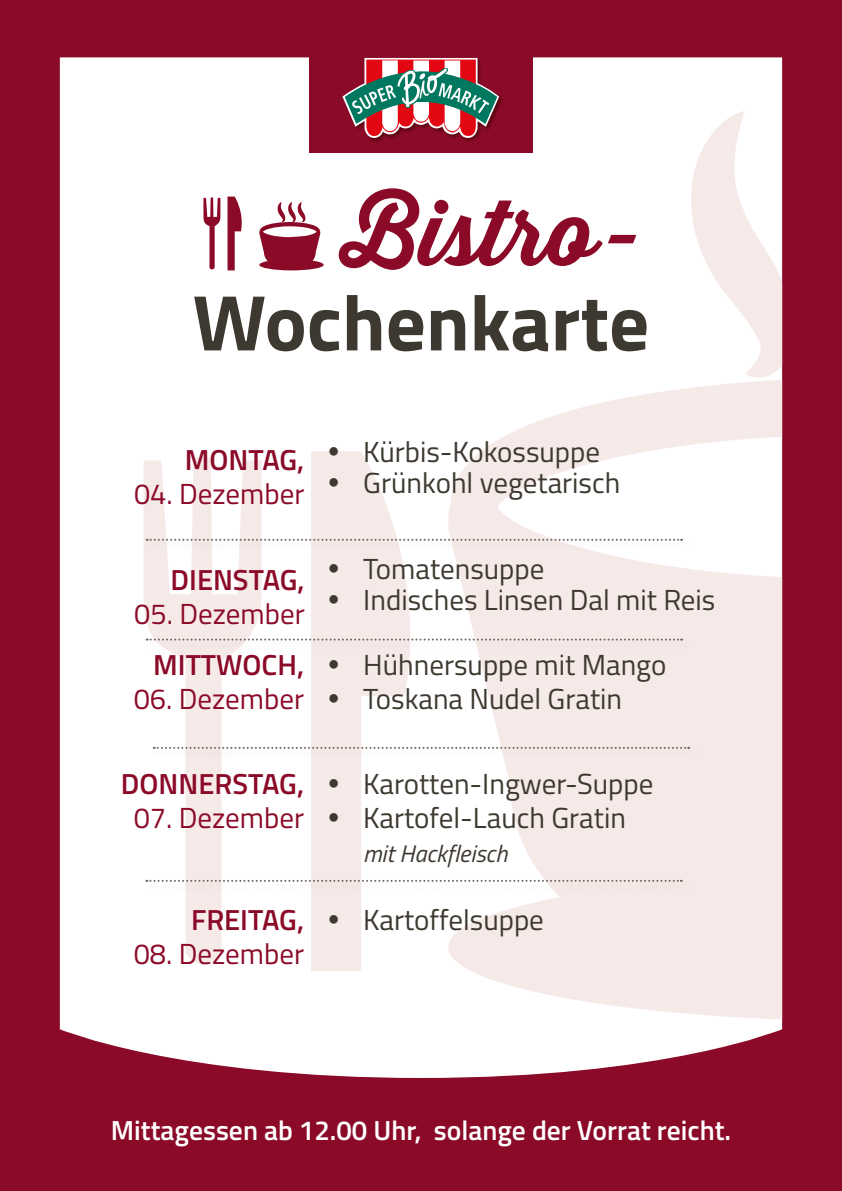
<style>
.page{position:relative;width:842px;height:1191px;background:#8b0a28}
.page>*{position:absolute;margin:0;border:0;box-sizing:border-box;transform-origin:0 0}
.t1{font:700 89.7px "Thirsty Script";color:#8b0a28}
.t2{font:700 79px "Titillium";color:#3e3930}
.t3{font:29px/31px "Titillium";color:#3e3930}
.t4{font:29px "Titillium";color:#8b0a28}
.t5{font:600 29px "Titillium";color:#8b0a28}
.t6{font:600 27.6px "Titillium";color:#fff}
.t7{font:italic 24px "Titillium";color:#3e3930}
</style>
<div class="page">
<div style="left:60px;top:57px;width:722px;height:1021px;background:#fff"></div>
<svg style="left:448px;top:377px;width:334px;height:644px;background:#f8f0ef"></svg>
<svg style="left:690px;top:111px;width:92px;height:267px;background:#faf5f4"></svg>
<svg style="left:144px;top:457px;width:117px;height:521px;background:#fbf6f5"></svg>
<svg style="left:311px;top:451px;width:119px;height:520px;background:#f9f3f2"></svg>
<div style="left:309px;top:0;width:223px;height:153px;background:#8b0a28"></div>
<img style="left:365px;top:57px;width:137px;height:85px">
<svg style="left:342px;top:58px;width:157px;height:80px"></svg>
<svg style="left:259px;top:202px;width:65px;height:68px"></svg>
<svg style="left:203px;top:197px;width:17px;height:74px"></svg>
<svg style="left:227px;top:196px;width:18px;height:74px"></svg>
<div style="left:143px;top:537px;width:548px;height:14px;background:#000;opacity:.13"></div>
<svg style="left:147px;top:539px;width:535px;height:2px"></svg>
<div style="left:143px;top:637px;width:548px;height:14px;background:#000;opacity:.13"></div>
<svg style="left:147px;top:638px;width:535px;height:2px"></svg>
<div style="left:150px;top:745px;width:548px;height:14px;background:#000;opacity:.13"></div>
<svg style="left:154px;top:747px;width:535px;height:2px"></svg>
<div style="left:142px;top:878px;width:549px;height:14px;background:#000;opacity:.13"></div>
<svg style="left:146px;top:880px;width:536px;height:2px"></svg>
<svg style="left:330px;top:447px;width:8px;height:9px"></svg>
<svg style="left:330px;top:478px;width:8px;height:9px"></svg>
<svg style="left:329px;top:778px;width:9px;height:9px"></svg>
<svg style="left:329px;top:812px;width:9px;height:9px"></svg>
<svg style="left:330px;top:659px;width:8px;height:9px"></svg>
<svg style="left:330px;top:693px;width:8px;height:9px"></svg>
<svg style="left:330px;top:564px;width:8px;height:9px"></svg>
<svg style="left:330px;top:595px;width:8px;height:9px"></svg>
<svg style="left:329px;top:914px;width:9px;height:9px"></svg>
<h1 class="t1" style="left:341px;top:166px;width:303px">Bistro-</h1>
<h2 class="t2" style="left:193px;top:262px;width:458px">Wochenkarte</h2>
<p class="t5" style="left:185px;top:438px;width:121px">MONTAG,</p>
<p class="t4" style="left:134px;top:473px;width:172px">04. Dezember</p>
<p class="t5" style="left:171px;top:557px;width:136px">DIENSTAG,</p>
<p class="t4" style="left:134px;top:592px;width:172px">05. Dezember</p>
<p class="t5" style="left:153px;top:642px;width:152px">MITTWOCH,</p>
<p class="t4" style="left:134px;top:677px;width:172px">06. Dezember</p>
<p class="t5" style="left:121px;top:761px;width:185px">DONNERSTAG,</p>
<p class="t4" style="left:134px;top:796px;width:172px">07. Dezember</p>
<p class="t5" style="left:191px;top:897px;width:115px">FREITAG,</p>
<p class="t4" style="left:134px;top:932px;width:172px">08. Dezember</p>
<p class="t3" style="left:363px;top:435px;width:258px">Kürbis-Kokossuppe<br>Grünkohl vegetarisch</p>
<p class="t3" style="left:363px;top:552px;width:354px">Tomatensuppe<br>Indisches Linsen Dal mit Reis</p>
<p class="t3" style="left:363px;top:646px;width:305px;line-height:34px">Hühnersuppe mit Mango<br>Toskana Nudel Gratin</p>
<p class="t3" style="left:363px;top:765px;width:292px;line-height:34px">Karotten-Ingwer-Suppe<br>Kartofel-Lauch Gratin</p>
<p class="t7" style="left:363px;top:835px;width:146px">mit Hackfleisch</p>
<p class="t3" style="left:363px;top:902px;width:182px">Kartoffelsuppe</p>
<p class="t6" style="left:111px;top:1109px;width:622px">Mittagessen ab 12.00 Uhr, solange der Vorrat reicht.</p>
</div>
